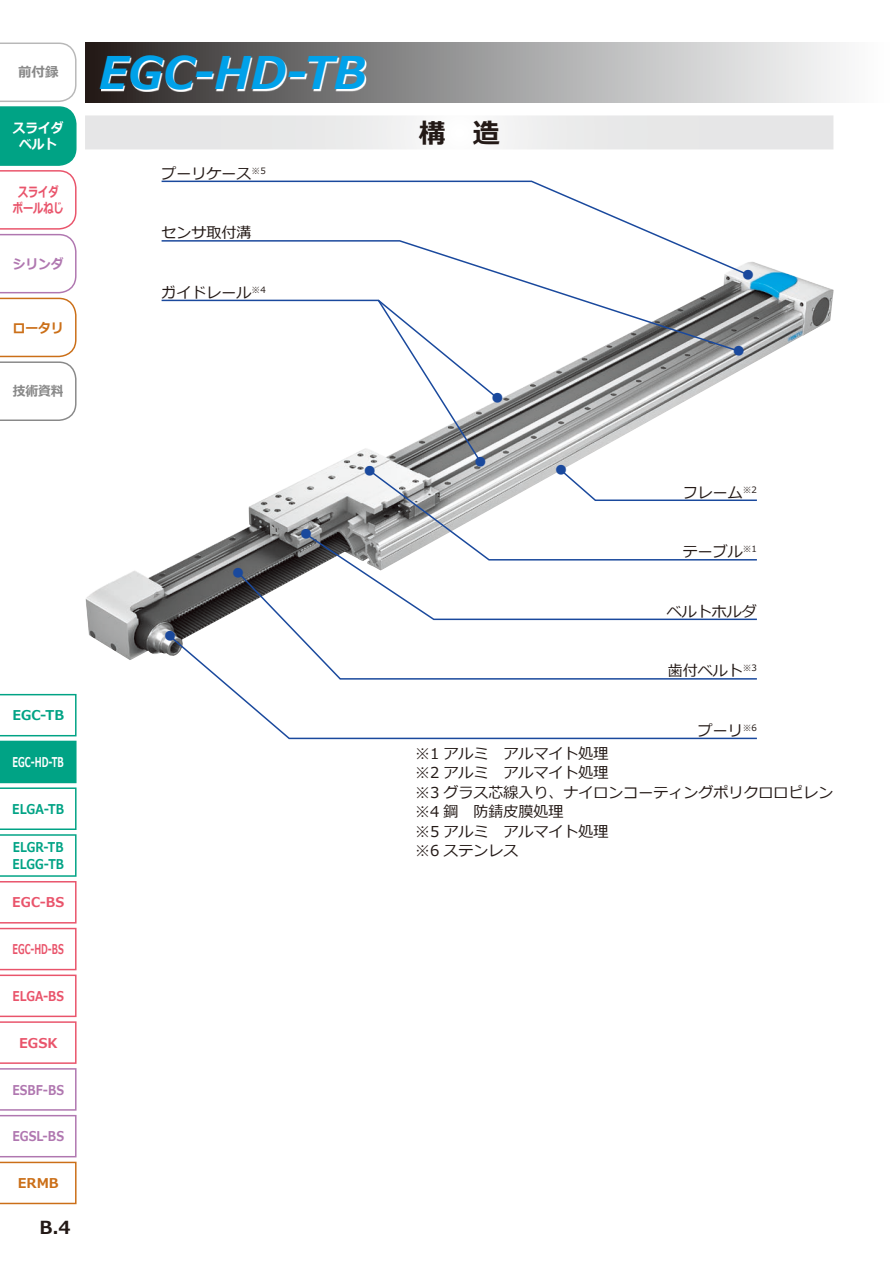
<style>
.page{position:relative;width:893px;height:1263px;background:#fff}
.page>*{position:absolute;margin:0;border:0;box-sizing:border-box;transform-origin:0 0}
.t1{font:italic 700 45px "Meiryo";color:#00a1e9}
.t2{font:700 27px "Meiryo";color:#231916}
.t3{font:700 18px "Meiryo";color:#231916}
.t4{font:15px/19.5px "Meiryo";color:#231916}
.t5{font:700 13.5px/16.5px "Meiryo";color:#00a385;scale:.83 1}
.t6{font:700 13.5px "Meiryo";color:#e9546b}
.t7{font:700 13.5px/16.5px "Meiryo";color:#e9546b;text-align:center;scale:.75 1}
.t8{font:700 13.5px "Meiryo";color:#fff;scale:.64 1}
.t9{font:700 13.5px "Meiryo";color:#e9546b;scale:.63 1}
.t10{font:700 13.5px "Meiryo";color:#00a385;scale:.85 1}
.t11{font:700 13.5px "Meiryo";color:#e9546b;scale:.83 1}
.t12{font:700 13.5px "Meiryo";color:#b077b0;scale:.85 1}
.t13{font:700 13.5px "Meiryo";color:#b077b0;scale:.84 1}
.t14{font:700 13.5px/16.5px "Meiryo";color:#fff;text-align:center;scale:.94 1}
.t15{font:700 13.5px "Meiryo";color:#00a385}
.t16{font:700 13.5px "Meiryo";color:#b077b0;scale:.94 1}
.t17{font:700 13.5px "Meiryo";color:#cb6f18;scale:.94 1}
.t18{font:700 13.5px "Meiryo";color:#898989;scale:.94 1}
.t19{font:700 13.5px "Meiryo";color:#cb6f18}
.t20{font:700 13.5px "Meiryo";color:#898989}
.t21{font:12px "MS P Gothic";color:#1a499d}
</style>
<div class="page">
<svg style="left:85px;top:115px;width:748px;height:34px;fill:#e7e8e8"></svg>
<img style="left:85px;top:262px;width:748px;height:398px">
<svg style="left:160px;top:277px;width:582px;height:76px"></svg>
<svg style="left:160px;top:299px;width:323px;height:165px"></svg>
<svg style="left:160px;top:180px;width:590px;height:97px"></svg>
<svg style="left:304px;top:468px;width:454px;height:102px"></svg>
<svg style="left:168px;top:634px;width:589px;height:106px"></svg>
<svg style="left:236px;top:570px;width:522px;height:110px"></svg>
<svg style="left:376px;top:298px;width:124px;height:102px"></svg>
<svg style="left:85px;top:43px;width:755px;height:59px;background:#a4a3a3"></svg>
<svg style="left:101px;top:57px;width:265px;height:34px"></svg>
<svg style="left:0;top:694px;width:77px;height:510px"></svg>
<svg style="left:0;top:42px;width:77px;height:379px"></svg>
<p class="t20" style="left:18px;top:63px;width:42px">前付録</p>
<p class="t14" style="left:13px;top:120px;width:55px">スライダベルト</p>
<p class="t7" style="left:13px;top:184px;width:69px">スライダボールねじ</p>
<p class="t16" style="left:13px;top:254px;width:55px">シリンダ</p>
<p class="t17" style="left:13px;top:318px;width:55px">ロータリ</p>
<p class="t18" style="left:13px;top:382px;width:55px">技術資料</p>
<p class="t15" style="left:12px;top:706px;width:53px">EGC-TB</p>
<p class="t8" style="left:13px;top:753px;width:82px">EGC-HD-TB</p>
<p class="t10" style="left:12px;top:799px;width:63px">ELGA-TB</p>
<p class="t5" style="left:13px;top:840px;width:64px">ELGR-TB<br>ELGG-TB</p>
<p class="t6" style="left:12px;top:893px;width:53px">EGC-BS</p>
<p class="t9" style="left:13px;top:940px;width:83px">EGC-HD-BS</p>
<p class="t11" style="left:12px;top:986px;width:64px">ELGA-BS</p>
<p class="t6" style="left:19px;top:1033px;width:40px">EGSK</p>
<p class="t13" style="left:12px;top:1080px;width:63px">ESBF-BS</p>
<p class="t12" style="left:12px;top:1127px;width:62px">EGSL-BS</p>
<p class="t19" style="left:18px;top:1173px;width:43px">ERMB</p>
<p class="t3" style="left:39px;top:1214px;width:33px">B.4</p>
<h1 class="t1" style="left:99px;top:41px;width:269px">EGC-HD-TB</h1>
<p class="t4" style="left:162px;top:164px;width:106px">プーリケース<sup>※5</sup></p>
<p class="t4" style="left:162px;top:224px;width:92px">センサ取付溝</p>
<p class="t4" style="left:162px;top:283px;width:106px">ガイドレール<sup>※4</sup></p>
<p class="t21" style="left:164px;top:630px;width:13px">●</p>
<p class="t21" style="left:232px;top:566px;width:13px">●</p>
<p class="t21" style="left:300px;top:528px;width:13px">●</p>
<p class="t21" style="left:364px;top:464px;width:13px">●</p>
<h2 class="t2" style="left:419px;top:114px;width:83px">構　造</h2>
<p class="t21" style="left:491px;top:392px;width:13px">●</p>
<p class="t21" style="left:474px;top:456px;width:13px">●</p>
<p class="t21" style="left:555px;top:463px;width:13px">●</p>
<p class="t21" style="left:742px;top:269px;width:13px">●</p>
<p class="t21" style="left:733px;top:345px;width:13px">●</p>
<p class="t4" style="left:683px;top:483px;width:76px">フレーム<sup>※2</sup></p>
<p class="t4" style="left:683px;top:543px;width:76px">テーブル<sup>※1</sup></p>
<p class="t4" style="left:667px;top:602px;width:91px">ベルトホルダ</p>
<p class="t4" style="left:668px;top:662px;width:91px">歯付ベルト<sup>※3</sup></p>
<p class="t4" style="left:698px;top:721px;width:61px">プーリ<sup>※6</sup></p>
<p class="t4" style="left:415px;top:744px;width:420px">※1 アルミ　アルマイト処理<br>※2 アルミ　アルマイト処理<br>※3 グラス芯線入り、ナイロンコーティングポリクロロピレン※4 鋼 防錆皮膜処理<br>※5 アルミ　アルマイト処理<br>※6 ステンレス</p>
</div>
